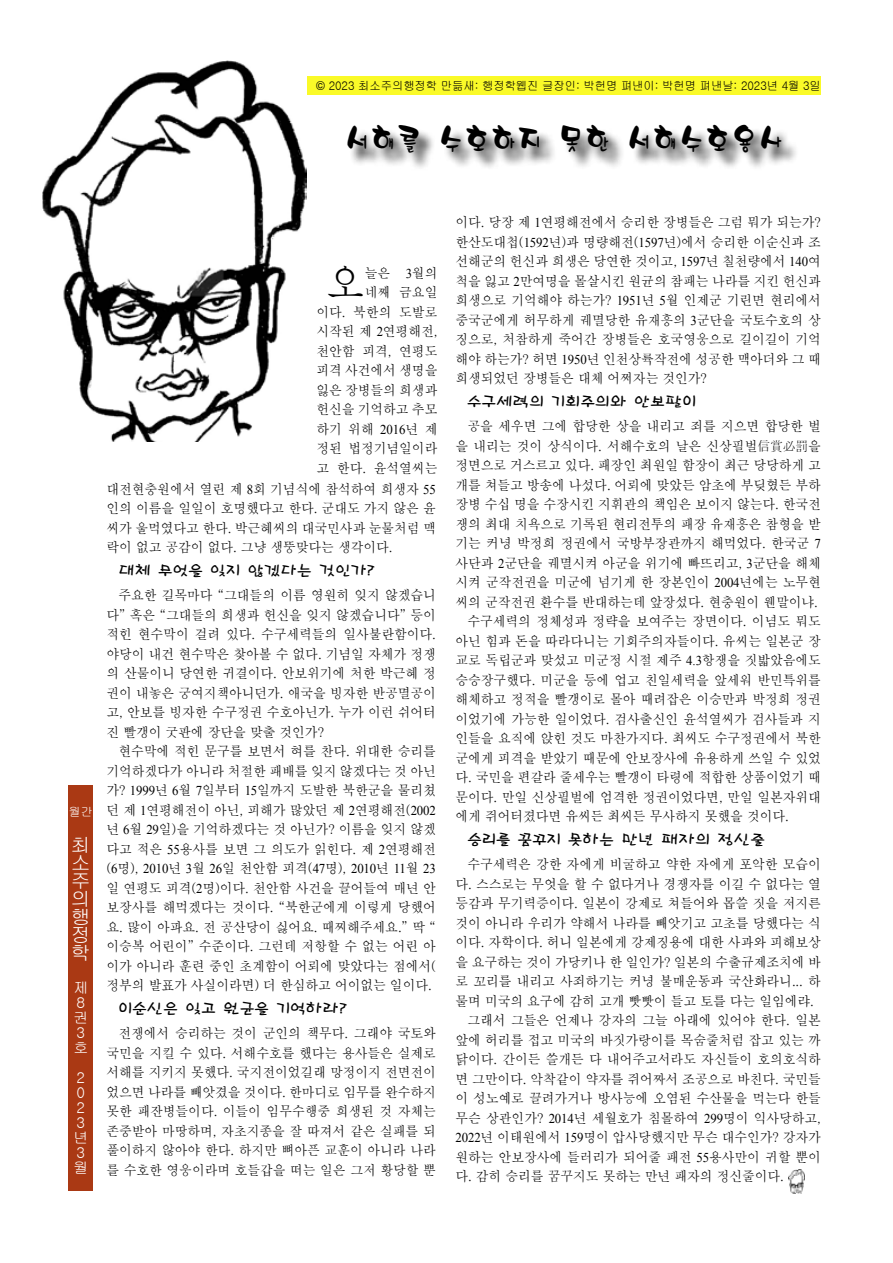
<style>
.page{position:relative;width:893px;height:1263px;background:#fff}
.page>*{position:absolute;margin:0;border:0;box-sizing:border-box;transform-origin:0 0}
.t1{font:40.65px "Batang";color:#000;scale:.95 1}
.t2{font:31.5px "HU Parkhs 190";letter-spacing:.2em;color:#000;scale:.73 1}
.t3{font:19.8px/18px "Gulim";color:#fff;text-align:justify}
.t4{font:15px "HU Gallery 140";color:#000;scale:1.1 1}
.t5{font:15px/15px "Gulim";color:#fff}
.t6{font:13.5px/19.5px "Batang";letter-spacing:-.01em;color:#000;text-align:justify;scale:.95 1}
.t7{font:12px "Gulim";letter-spacing:-.01em;color:#000;scale:.95 1}
.t8{font:12px "Gulim";color:#fff}
.s1{font-family:"Times New Roman"}
</style>
<div class="page">
<div style="left:349px;top:127px;width:450px;height:44px;background:#000;opacity:.75"></div>
<div style="left:69px;top:785px;width:24px;height:406px;background:#aa3914"></div>
<div style="left:306px;top:76px;width:515px;height:18px;background:#fafa28"></div>
<img style="left:42px;top:60px;width:264px;height:381px">
<img style="left:788px;top:1169px;width:17px;height:24px">
<p class="t7" style="left:316px;top:80px;width:533px">© 2023 최소주의행정학 만듦새: 행정학웹진 글장인: 박헌명 펴낸이: 박헌명 펴낸날: 2023년 4월 3일</p>
<h2 class="t2" style="left:346px;top:120px;width:598px">서해를 수호하지 못한 서해수호용사</h2>
<p class="t8" style="left:69px;top:806px;width:25px">월간</p>
<h3 class="t3" style="left:71px;top:836px;width:21px">최 소 주 의 행 정 학</h3>
<p class="t5" style="left:73px;top:980px;width:16px">제<br>8 권<br>3 호</p>
<p class="t5" style="left:73px;top:1070px;width:16px">2<br>0<br>2<br>3 년<br>3 월</p>
<h1 class="t1" style="left:327px;top:262px;width:42px">오</h1>
<p class="t6" style="left:316px;top:263px;width:129px;text-align:right">늘은 <span class="s1">3</span>월의<br>네째 금요일<br>이다. 북한의 도발로 시작된 제 <span class="s1">2</span>연평해전, 천안함 피격, 연평도 피격 사건에서 생명을 잃은 장병들의 희생과 헌신을 기억하고 추모 하기 위해 <span class="s1">2016</span>년 제 정된 법정기념일이라 고 한다. 윤석열씨는</p>
<p class="t6" style="left:106px;top:479px;width:348px">대전현충원에서 열린 제 <span class="s1">8</span>회 기념식에 참석하여 희생자 <span class="s1">55 </span>인의 이름을 일일이 호명했다고 한다. 군대도 가지 않은 윤 씨가 울먹였다고 한다. 박근혜씨의 대국민사과 눈물처럼 맥 락이 없고 공감이 없다. 그냥 생뚱맞다는 생각이다.</p>
<p class="t4" style="left:118px;top:562px;width:235px">대체 무엇을 잊지 않겠다는 것인가?</p>
<p class="t6" style="left:106px;top:586px;width:348px;text-indent:12px">주요한 길목마다 “그대들의 이름 영원히 잊지 않겠습니 다” 혹은 “그대들의 희생과 헌신을 잊지 않겠습니다” 등이 적힌 현수막이 걸려 있다. 수구세력들의 일사불란함이다. 야당이 내건 현수막은 찾아볼 수 없다. 기념일 자체가 정쟁 의 산물이니 당연한 귀결이다. 안보위기에 처한 박근혜 정 권이 내놓은 궁여지책아니던가. 애국을 빙자한 반공멸공이 고, 안보를 빙자한 수구정권 수호아닌가. 누가 이런 쉬어터 진 빨갱이 굿판에 장단을 맞출 것인가?</p>
<p class="t6" style="left:106px;top:742px;width:348px;text-indent:12px">현수막에 적힌 문구를 보면서 혀를 찬다. 위대한 승리를 기억하겠다가 아니라 처절한 패배를 잊지 않겠다는 것 아닌 가? <span class="s1">1999</span>년 <span class="s1">6</span>월 <span class="s1">7</span>일부터 <span class="s1">15</span>일까지 도발한 북한군을 물리쳤 던 제 <span class="s1">1</span>연평해전이 아닌, 피해가 많았던 제 <span class="s1">2</span>연평해전(<span class="s1">2002 </span>년 <span class="s1">6</span>월 <span class="s1">29</span>일)을 기억하겠다는 것 아닌가? 이름을 잊지 않겠 다고 적은 <span class="s1">55</span>용사를 보면 그 의도가 읽힌다. 제 <span class="s1">2</span>연평해전 (<span class="s1">6</span>명), <span class="s1">2010</span>년 <span class="s1">3</span>월 <span class="s1">26</span>일 천안함 피격(<span class="s1">47</span>명), <span class="s1">2010</span>년 <span class="s1">11</span>월 <span class="s1">23 </span>일 연평도 피격(<span class="s1">2</span>명)이다. 천안함 사건을 끌어들여 매년 안 보장사를 해먹겠다는 것이다. “북한군에게 이렇게 당했어 요. 많이 아파요. 전 공산당이 싫어요. 때찌해주세요.” 딱 “ 이승복 어린이” 수준이다. 그런데 저항할 수 없는 어린 아 이가 아니라 훈련 중인 초계함이 어뢰에 맞았다는 점에서( 정부의 발표가 사실이라면) 더 한심하고 어이없는 일이다.</p>
<p class="t4" style="left:119px;top:1000px;width:210px">이순신은 잊고 원균을 기억하라?</p>
<p class="t6" style="left:106px;top:1024px;width:348px;text-indent:12px">전쟁에서 승리하는 것이 군인의 책무다. 그래야 국토와 국민을 지킬 수 있다. 서해수호를 했다는 용사들은 실제로 서해를 지키지 못했다. 국지전이었길래 망정이지 전면전이 었으면 나라를 빼앗겼을 것이다. 한마디로 임무를 완수하지 못한 패잔병들이다. 이들이 임무수행중 희생된 것 자체는 존중받아 마땅하며, 자초지종을 잘 따져서 같은 실패를 되 풀이하지 않아야 한다. 하지만 뼈아픈 교훈이 아니라 나라 를 수호한 영웅이라며 호들갑을 떠는 일은 그저 황당할 뿐</p>
<p class="t6" style="left:455px;top:213px;width:386px">이다. 당장 제 <span class="s1">1</span>연평해전에서 승리한 장병들은 그럼 뭐가 되는가? 한산도대첩(<span class="s1">1592</span>년)과 명량해전(<span class="s1">1597</span>년)에서 승리한 이순신과 조 선해군의 헌신과 희생은 당연한 것이고, <span class="s1">1597</span>년 칠천량에서 <span class="s1">140</span>여 척을 잃고 <span class="s1">2</span>만여명을 몰살시킨 원균의 참패는 나라를 지킨 헌신과 희생으로 기억해야 하는가? <span class="s1">1951</span>년 <span class="s1">5</span>월 인제군 기린면 현리에서 중국군에게 허무하게 궤멸당한 유재흥의 <span class="s1">3</span>군단을 국토수호의 상 징으로, 처참하게 죽어간 장병들은 호국영웅으로 길이길이 기억 해야 하는가? 허면 <span class="s1">1950</span>년 인천상륙작전에 성공한 맥아더와 그 때 희생되었던 장병들은 대체 어쩌자는 것인가?</p>
<p class="t4" style="left:467px;top:394px;width:209px">수구세력의 기회주의와 안보팔이</p>
<p class="t6" style="left:467px;top:417px;width:374px">공을 세우면 그에 합당한 상을 내리고 죄를 지으면 합당한 벌</p>
<p class="t6" style="left:455px;top:436px;width:386px">을 내리는 것이 상식이다. 서해수호의 날은 신상필벌信賞必罰을</p>
<p class="t6" style="left:455px;top:456px;width:386px">정면으로 거스르고 있다. 패장인 최원일 함장이 최근 당당하게 고</p>
<p class="t6" style="left:455px;top:475px;width:386px">개를 쳐들고 방송에 나섰다. 어뢰에 맞았든 암초에 부딪혔든 부하</p>
<p class="t6" style="left:455px;top:495px;width:386px">장병 수십 명을 수장시킨 지휘관의 책임은 보이지 않는다. 한국전</p>
<p class="t6" style="left:455px;top:514px;width:386px">쟁의 최대 치욕으로 기록된 현리전투의 패장 유재흥은 참형을 받</p>
<p class="t6" style="left:455px;top:534px;width:386px">기는 커녕 박정희 정권에서 국방부장관까지 해먹었다. 한국군 <span class="s1">7</span></p>
<p class="t6" style="left:455px;top:553px;width:386px">사단과 <span class="s1">2</span>군단을 궤멸시켜 아군을 위기에 빠뜨리고, <span class="s1">3</span>군단을 해체</p>
<p class="t6" style="left:455px;top:573px;width:386px">시켜 군작전권을 미군에 넘기게 한 장본인이 <span class="s1">2004</span>년에는 노무현</p>
<p class="t6" style="left:455px;top:592px;width:383px">씨의 군작전권 환수를 반대하는데 앞장섰다. 현충원이 웬말이냐.</p>
<p class="t6" style="left:467px;top:612px;width:374px">수구세력의 정체성과 정략을 보여주는 장면이다. 이념도 뭐도</p>
<p class="t6" style="left:455px;top:631px;width:386px">아닌 힘과 돈을 따라다니는 기회주의자들이다. 유씨는 일본군 장</p>
<p class="t6" style="left:455px;top:651px;width:386px">교로 독립군과 맞섰고 미군정 시절 제주 <span class="s1">4.3</span>항쟁을 짓밟았음에도</p>
<p class="t6" style="left:455px;top:670px;width:386px">승승장구했다. 미군을 등에 업고 친일세력을 앞세워 반민특위를</p>
<p class="t6" style="left:455px;top:690px;width:386px">해체하고 정적을 빨갱이로 몰아 때려잡은 이승만과 박정희 정권</p>
<p class="t6" style="left:455px;top:709px;width:386px">이었기에 가능한 일이었다. 검사출신인 윤석열씨가 검사들과 지</p>
<p class="t6" style="left:455px;top:729px;width:386px">인들을 요직에 앉힌 것도 마찬가지다. 최씨도 수구정권에서 북한</p>
<p class="t6" style="left:455px;top:748px;width:386px">군에게 피격을 받았기 때문에 안보장사에 유용하게 쓰일 수 있었</p>
<p class="t6" style="left:455px;top:768px;width:386px">다. 국민을 편갈라 줄세우는 빨갱이 타령에 적합한 상품이었기 때</p>
<p class="t6" style="left:455px;top:787px;width:386px">문이다. 만일 신상필벌에 엄격한 정권이었다면, 만일 일본자위대</p>
<p class="t6" style="left:455px;top:807px;width:352px">에게 쥐어터졌다면 유씨든 최씨든 무사하지 못했을 것이다.</p>
<p class="t4" style="left:467px;top:832px;width:272px">승리를 꿈꾸지 못하는 만년 패자의 정신줄</p>
<p class="t6" style="left:467px;top:855px;width:374px">수구세력은 강한 자에게 비굴하고 약한 자에게 포악한 모습이</p>
<p class="t6" style="left:455px;top:874px;width:386px">다. 스스로는 무엇을 할 수 없다거나 경쟁자를 이길 수 없다는 열</p>
<p class="t6" style="left:455px;top:894px;width:386px">등감과 무기력증이다. 일본이 강제로 쳐들어와 몹쓸 짓을 저지른</p>
<p class="t6" style="left:455px;top:913px;width:386px">것이 아니라 우리가 약해서 나라를 빼앗기고 고초를 당했다는 식</p>
<p class="t6" style="left:455px;top:933px;width:386px">이다. 자학이다. 허니 일본에게 강제징용에 대한 사과와 피해보상</p>
<p class="t6" style="left:455px;top:952px;width:386px">을 요구하는 것이 가당키나 한 일인가? 일본의 수출규제조치에 바</p>
<p class="t6" style="left:455px;top:972px;width:386px">로 꼬리를 내리고 사죄하기는 커녕 불매운동과 국산화라니... 하</p>
<p class="t6" style="left:455px;top:991px;width:379px">물며 미국의 요구에 감히 고개 빳빳이 들고 토를 다는 일임에랴.</p>
<p class="t6" style="left:467px;top:1011px;width:374px">그래서 그들은 언제나 강자의 그늘 아래에 있어야 한다. 일본</p>
<p class="t6" style="left:455px;top:1030px;width:386px">앞에 허리를 접고 미국의 바짓가랑이를 목숨줄처럼 잡고 있는 까</p>
<p class="t6" style="left:455px;top:1050px;width:386px">닭이다. 간이든 쓸개든 다 내어주고서라도 자신들이 호의호식하</p>
<p class="t6" style="left:455px;top:1069px;width:386px">면 그만이다. 악착같이 약자를 쥐어짜서 조공으로 바친다. 국민들</p>
<p class="t6" style="left:455px;top:1089px;width:386px">이 성노예로 끌려가거나 방사능에 오염된 수산물을 먹는다 한들</p>
<p class="t6" style="left:455px;top:1108px;width:386px">무슨 상관인가? <span class="s1">2014</span>년 세월호가 침몰하여 <span class="s1">299</span>명이 익사당하고,</p>
<p class="t6" style="left:455px;top:1128px;width:386px"><span class="s1">2022</span>년 이태원에서 <span class="s1">159</span>명이 압사당했지만 무슨 대수인가? 강자가</p>
<p class="t6" style="left:455px;top:1147px;width:386px">원하는 안보장사에 들러리가 되어줄 패전 <span class="s1">55</span>용사만이 귀할 뿐이</p>
<p class="t6" style="left:455px;top:1167px;width:347px">다. 감히 승리를 꿈꾸지도 못하는 만년 패자의 정신줄이다.</p>
</div>
